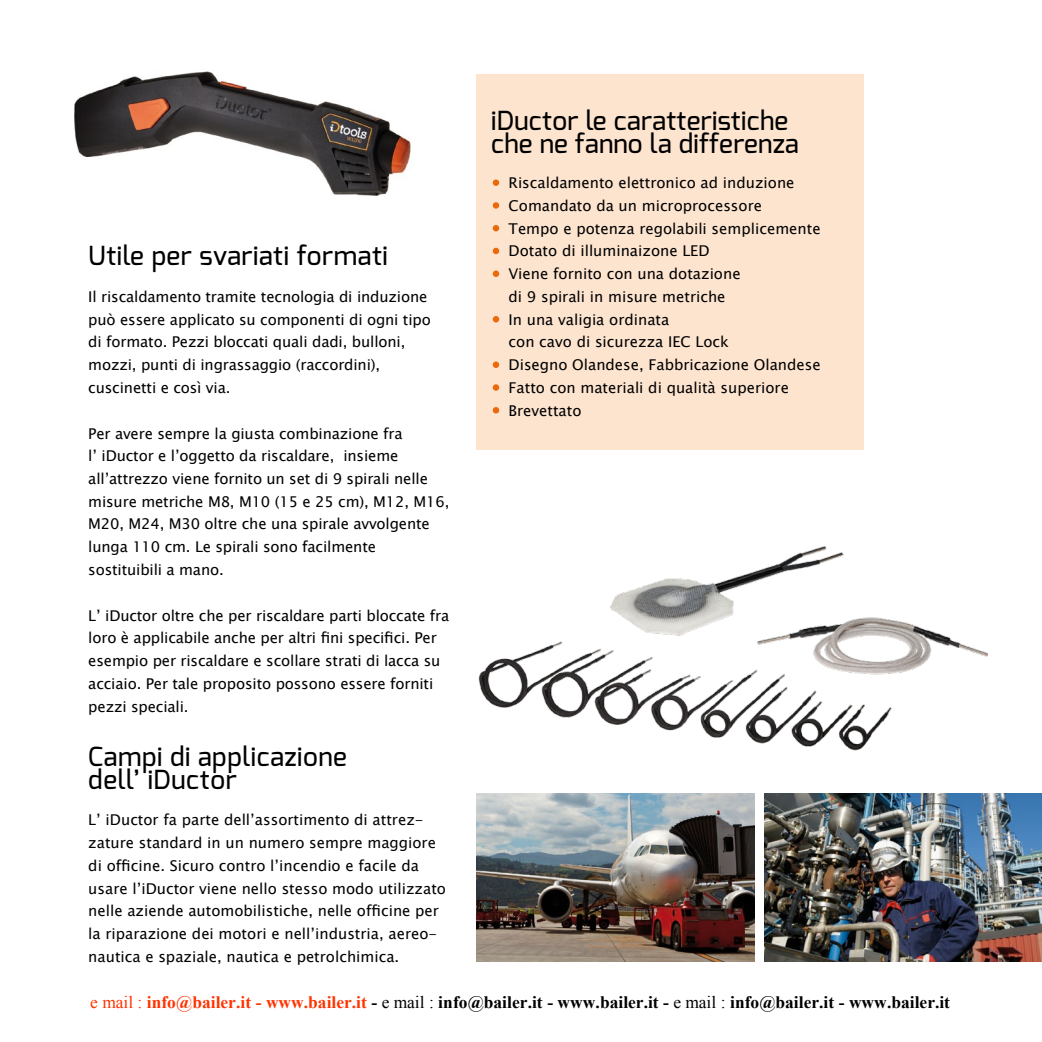
<style>
.page{position:relative;width:1042px;height:1042px;background:#fff}
.page>*{position:absolute;margin:0;border:0;box-sizing:border-box;transform-origin:0 0}
.t1{font:500 26.25px/22.8px "Exo";letter-spacing:.01em;color:#000}
.t2{font:700 17.5px "Times New Roman";color:#000}
.t3{font:14.88px/22.8px "Lucida Sans Unicode";color:#000}
.s1{font-weight:400;color:#f30}
.s2{color:#f30}
.s3{font-weight:400}
</style>
<div class="page">
<img style="left:476px;top:793px;width:278px;height:169px">
<img style="left:764px;top:793px;width:278px;height:169px">
<img style="left:478px;top:641px;width:414px;height:109px">
<img style="left:608px;top:546px;width:236px;height:98px">
<img style="left:757px;top:612px;width:230px;height:62px">
<img style="left:74px;top:71px;width:337px;height:125px">
<div style="left:476px;top:74px;width:387px;height:376px;background:#fde4cf"></div>
<div style="left:493px;top:179px;width:6px;height:7px;background:#eb690b;border-radius:50%"></div>
<div style="left:493px;top:202px;width:6px;height:7px;background:#eb690b;border-radius:50%"></div>
<svg style="left:493px;top:225px;width:6px;height:6px"></svg>
<svg style="left:493px;top:248px;width:6px;height:6px"></svg>
<div style="left:493px;top:270px;width:6px;height:7px;background:#eb690b;border-radius:50%"></div>
<svg style="left:493px;top:316px;width:6px;height:6px"></svg>
<div style="left:493px;top:361px;width:6px;height:7px;background:#eb690b;border-radius:50%"></div>
<div style="left:493px;top:384px;width:6px;height:7px;background:#eb690b;border-radius:50%"></div>
<svg style="left:493px;top:407px;width:6px;height:6px"></svg>
<h1 class="t1" style="left:88px;top:244px;width:301px">Utile per svariati formati</h1>
<p class="t3" style="left:88px;top:285px;width:344px">Il riscaldamento tramite tecnologia di induzione può essere applicato su componenti di ogni tipo di formato. Pezzi bloccati quali dadi, bulloni, mozzi, punti di ingrassaggio (raccordini), cuscinetti e così via.</p>
<p class="t3" style="left:88px;top:422px;width:363px">Per avere sempre la giusta combinazione fra<br>l’ iDuctor e l’oggetto da riscaldare, insieme all’attrezzo viene fornito un set di 9 spirali nelle misure metriche M8, M10 (15 e 25 cm), M12, M16, M20, M24, M30 oltre che una spirale avvolgente lunga 110 cm. Le spirali sono facilmente sostituibili a mano.</p>
<p class="t3" style="left:88px;top:604px;width:363px">L’ iDuctor oltre che per riscaldare parti bloccate fra loro è applicabile anche per altri fini specifici. Per esempio per riscaldare e scollare strati di lacca su acciaio. Per tale proposito possono essere forniti pezzi speciali.</p>
<h1 class="t1" style="left:88px;top:745px;width:260px">Campi di applicazione dell’ iDuctor</h1>
<p class="t3" style="left:88px;top:809px;width:359px">L’ iDuctor fa parte dell’assortimento di attrez&shy;zature standard in un numero sempre maggiore di officine. Sicuro contro l’incendio e facile da usare l’iDuctor viene nello stesso modo utilizzato nelle aziende automobilistiche, nelle officine per la riparazione dei motori e nell’industria, aereo&shy;nautica e spaziale, nautica e petrolchimica.</p>
<h1 class="t1" style="left:491px;top:109px;width:309px">iDuctor le caratteristiche che ne fanno la differenza</h1>
<p class="t3" style="left:508px;top:172px;width:314px">Riscaldamento elettronico ad induzione<br>Comandato da un microprocessore<br>Tempo e potenza regolabili semplicemente<br>Dotato di illuminaizone LED<br>Viene fornito con una dotazione<br>di 9 spirali in misure metriche<br>In una valigia ordinata<br>con cavo di sicurezza IEC Lock<br>Disegno Olandese, Fabbricazione Olandese<br>Fatto con materiali di qualità superiore<br>Brevettato</p>
<p class="t2" style="left:90px;top:992px;width:861px"><span class="s1">e mail :</span> <span class="s2">info@bailer.it - www.bailer.it</span> - <span class="s3">e mail :</span> info@bailer.it - www.bailer.it - <span class="s3">e mail :</span> info@bailer.it - www.bailer.it</p>
</div>
